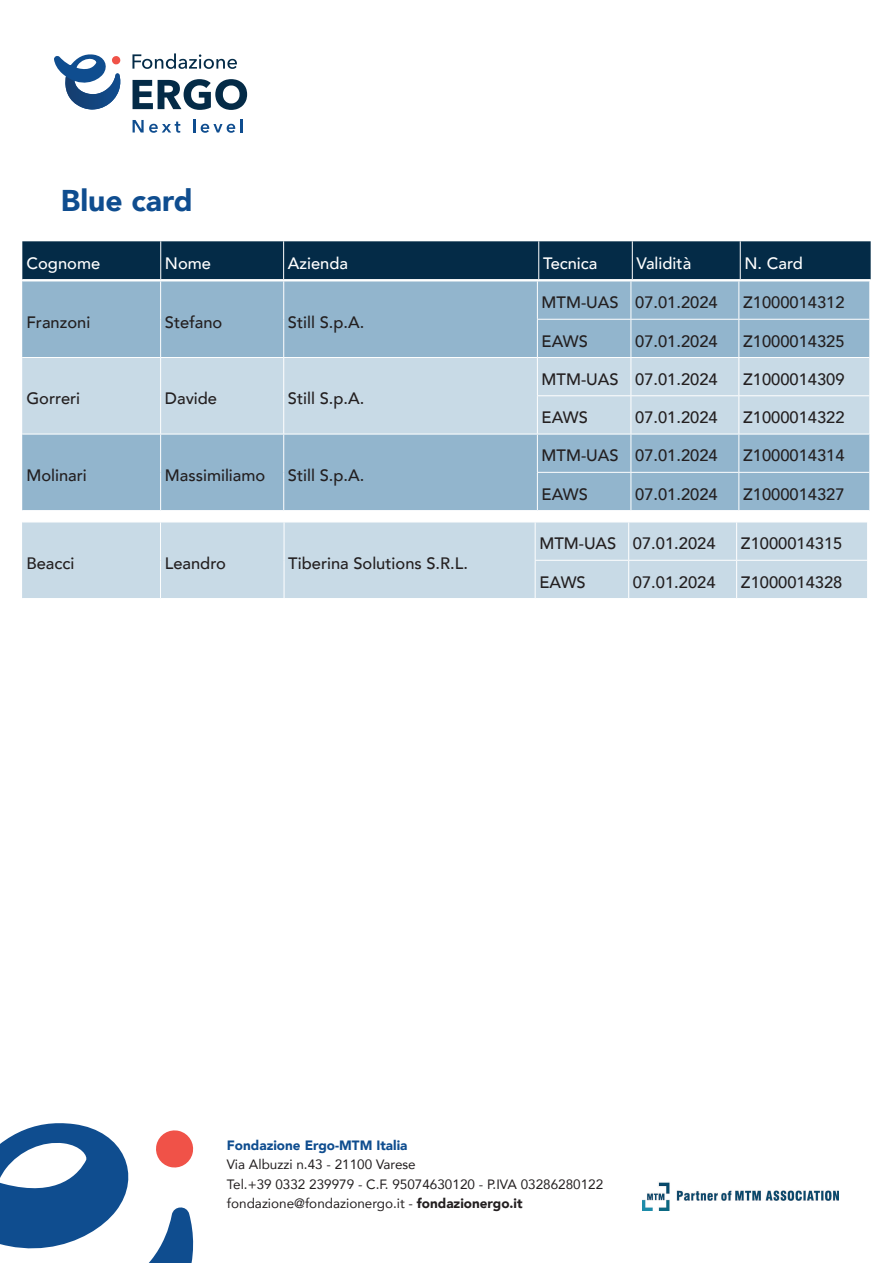
<style>
.page{position:relative;width:893px;height:1263px;background:#fff}
.page>*{position:absolute;margin:0;border:0;box-sizing:border-box;transform-origin:0 0}
.t1{font:900 30px "Avenir";color:#0f4d8f}
.Paragraph_Style_1{font:500 16.5px "Avenir";color:#231f20}
.Paragraph_Style_2{font:500 16.5px "Avenir";color:#fff}
.t2{font:13.5px "Avenir";color:#231f20}
.t3{font:900 13.5px "Avenir";color:#0f4d8f}
.s1{font-weight:900}
</style>
<div class="page">
<svg style="left:133px;top:120px;width:47px;height:13px"></svg>
<svg style="left:193px;top:119px;width:2px;height:13px"></svg>
<svg style="left:201px;top:124px;width:34px;height:9px"></svg>
<svg style="left:241px;top:119px;width:2px;height:13px"></svg>
<svg style="left:54px;top:54px;width:67px;height:56px"></svg>
<svg style="left:132px;top:53px;width:105px;height:16px"></svg>
<svg style="left:133px;top:79px;width:114px;height:31px"></svg>
<svg style="left:0;top:1123px;width:194px;height:140px"></svg>
<img style="left:642px;top:1182px;width:197px;height:28px">
<div style="left:22px;top:241px;width:849px;height:38px;background:#042b47"></div>
<hr style="left:160px;top:241px;width:1px;height:38px;background:#fff">
<hr style="left:283px;top:241px;width:1px;height:38px;background:#fff">
<hr style="left:538px;top:241px;width:1px;height:38px;background:#fff">
<hr style="left:632px;top:241px;width:1px;height:38px;background:#fff">
<hr style="left:740px;top:241px;width:1px;height:38px;background:#fff">
<div style="left:22px;top:282px;width:847px;height:228px;background:#92b5cd"></div>
<div style="left:22px;top:358px;width:847px;height:76px;background:#c8dae6"></div>
<hr style="left:160px;top:281px;width:1px;height:38px;background:#fff">
<hr style="left:283px;top:281px;width:1px;height:38px;background:#fff">
<hr style="left:537px;top:281px;width:1px;height:38px;background:#fff">
<hr style="left:160px;top:319px;width:1px;height:38px;background:#fff">
<hr style="left:283px;top:319px;width:1px;height:38px;background:#fff">
<hr style="left:537px;top:320px;width:1px;height:37px;background:#fff">
<hr style="left:22px;top:357px;width:139px;height:1px;background:#fff">
<hr style="left:161px;top:357px;width:123px;height:1px;background:#fff">
<hr style="left:160px;top:358px;width:1px;height:38px;background:#fff">
<hr style="left:284px;top:357px;width:253px;height:1px;background:#fff">
<hr style="left:283px;top:358px;width:1px;height:38px;background:#fff">
<hr style="left:537px;top:358px;width:1px;height:37px;background:#fff">
<hr style="left:160px;top:396px;width:1px;height:38px;background:#fff">
<hr style="left:283px;top:396px;width:1px;height:38px;background:#fff">
<hr style="left:537px;top:396px;width:1px;height:38px;background:#fff">
<hr style="left:22px;top:434px;width:139px;height:1px;background:#fff">
<hr style="left:161px;top:434px;width:123px;height:1px;background:#fff">
<hr style="left:160px;top:434px;width:1px;height:38px;background:#fff">
<hr style="left:284px;top:434px;width:253px;height:1px;background:#fff">
<hr style="left:283px;top:434px;width:1px;height:38px;background:#fff">
<hr style="left:537px;top:434px;width:1px;height:38px;background:#fff">
<hr style="left:160px;top:472px;width:1px;height:38px;background:#fff">
<hr style="left:283px;top:472px;width:1px;height:38px;background:#fff">
<hr style="left:537px;top:473px;width:1px;height:37px;background:#fff">
<hr style="left:631px;top:281px;width:1px;height:38px;background:#fff">
<hr style="left:738px;top:281px;width:1px;height:38px;background:#fff">
<hr style="left:537px;top:319px;width:94px;height:1px;background:#fff">
<hr style="left:631px;top:319px;width:108px;height:1px;background:#fff">
<hr style="left:631px;top:320px;width:1px;height:37px;background:#fff">
<hr style="left:739px;top:319px;width:130px;height:1px;background:#fff">
<hr style="left:738px;top:320px;width:1px;height:37px;background:#fff">
<hr style="left:537px;top:357px;width:94px;height:1px;background:#fff">
<hr style="left:631px;top:357px;width:108px;height:1px;background:#fff">
<hr style="left:631px;top:358px;width:1px;height:37px;background:#fff">
<hr style="left:739px;top:357px;width:130px;height:1px;background:#fff">
<hr style="left:738px;top:358px;width:1px;height:37px;background:#fff">
<hr style="left:537px;top:395px;width:94px;height:1px;background:#fff">
<hr style="left:631px;top:395px;width:108px;height:1px;background:#fff">
<hr style="left:631px;top:396px;width:1px;height:38px;background:#fff">
<hr style="left:739px;top:395px;width:130px;height:1px;background:#fff">
<hr style="left:738px;top:396px;width:1px;height:38px;background:#fff">
<hr style="left:537px;top:434px;width:94px;height:1px;background:#fff">
<hr style="left:631px;top:434px;width:108px;height:1px;background:#fff">
<hr style="left:631px;top:434px;width:1px;height:38px;background:#fff">
<hr style="left:739px;top:434px;width:130px;height:1px;background:#fff">
<hr style="left:738px;top:434px;width:1px;height:38px;background:#fff">
<hr style="left:537px;top:472px;width:94px;height:1px;background:#fff">
<hr style="left:631px;top:472px;width:108px;height:1px;background:#fff">
<hr style="left:631px;top:473px;width:1px;height:37px;background:#fff">
<hr style="left:739px;top:472px;width:130px;height:1px;background:#fff">
<hr style="left:738px;top:473px;width:1px;height:37px;background:#fff">
<div style="left:22px;top:523px;width:845px;height:75px;background:#c8dae6"></div>
<hr style="left:160px;top:522px;width:1px;height:38px;background:#fff">
<hr style="left:284px;top:522px;width:1px;height:38px;background:#fff">
<hr style="left:535px;top:522px;width:1px;height:38px;background:#fff">
<hr style="left:160px;top:560px;width:1px;height:38px;background:#fff">
<hr style="left:284px;top:560px;width:1px;height:38px;background:#fff">
<hr style="left:535px;top:561px;width:1px;height:37px;background:#fff">
<hr style="left:628px;top:522px;width:1px;height:38px;background:#fff">
<hr style="left:736px;top:522px;width:1px;height:38px;background:#fff">
<hr style="left:535px;top:560px;width:94px;height:1px;background:#fff">
<hr style="left:629px;top:560px;width:108px;height:1px;background:#fff">
<hr style="left:628px;top:561px;width:1px;height:37px;background:#fff">
<hr style="left:737px;top:560px;width:130px;height:1px;background:#fff">
<hr style="left:736px;top:561px;width:1px;height:37px;background:#fff">
<p class="t1" style="left:61px;top:175px;width:133px">Blue card</p>
<p class="Paragraph_Style_2" style="left:27px;top:248px;width:75px">Cognome</p>
<p class="Paragraph_Style_2" style="left:165px;top:248px;width:48px">Nome</p>
<p class="Paragraph_Style_2" style="left:288px;top:248px;width:62px">Azienda</p>
<p class="Paragraph_Style_2" style="left:543px;top:248px;width:56px">Tecnica</p>
<p class="Paragraph_Style_2" style="left:637px;top:248px;width:56px">Validità</p>
<p class="Paragraph_Style_2" style="left:744px;top:248px;width:60px">N. Card</p>
<p class="Paragraph_Style_1" style="left:26px;top:307px;width:65px">Franzoni</p>
<p class="Paragraph_Style_1" style="left:165px;top:307px;width:59px">Stefano</p>
<p class="Paragraph_Style_1" style="left:288px;top:307px;width:78px">Still S.p.A.</p>
<p class="Paragraph_Style_1" style="left:26px;top:384px;width:55px">Gorreri</p>
<p class="Paragraph_Style_1" style="left:165px;top:384px;width:54px">Davide</p>
<p class="Paragraph_Style_1" style="left:288px;top:384px;width:78px">Still S.p.A.</p>
<p class="Paragraph_Style_1" style="left:26px;top:461px;width:62px">Molinari</p>
<p class="Paragraph_Style_1" style="left:165px;top:461px;width:102px">Massimiliamo</p>
<p class="Paragraph_Style_1" style="left:288px;top:461px;width:78px">Still S.p.A.</p>
<p class="Paragraph_Style_1" style="left:26px;top:548px;width:49px">Beacci</p>
<p class="Paragraph_Style_1" style="left:165px;top:548px;width:63px">Leandro</p>
<p class="Paragraph_Style_1" style="left:288px;top:548px;width:181px">Tiberina Solutions S.R.L.</p>
<p class="Paragraph_Style_1" style="left:542px;top:288px;width:78px">MTM-UAS</p>
<p class="Paragraph_Style_1" style="left:635px;top:288px;width:84px">07.01.2024</p>
<p class="Paragraph_Style_1" style="left:743px;top:288px;width:103px">Z1000014312</p>
<p class="Paragraph_Style_1" style="left:542px;top:327px;width:48px">EAWS</p>
<p class="Paragraph_Style_1" style="left:635px;top:327px;width:84px">07.01.2024</p>
<p class="Paragraph_Style_1" style="left:743px;top:327px;width:103px">Z1000014325</p>
<p class="Paragraph_Style_1" style="left:542px;top:365px;width:78px">MTM-UAS</p>
<p class="Paragraph_Style_1" style="left:635px;top:365px;width:84px">07.01.2024</p>
<p class="Paragraph_Style_1" style="left:743px;top:365px;width:103px">Z1000014309</p>
<p class="Paragraph_Style_1" style="left:542px;top:403px;width:48px">EAWS</p>
<p class="Paragraph_Style_1" style="left:635px;top:403px;width:84px">07.01.2024</p>
<p class="Paragraph_Style_1" style="left:743px;top:403px;width:103px">Z1000014322</p>
<p class="Paragraph_Style_1" style="left:542px;top:441px;width:78px">MTM-UAS</p>
<p class="Paragraph_Style_1" style="left:635px;top:441px;width:84px">07.01.2024</p>
<p class="Paragraph_Style_1" style="left:743px;top:441px;width:103px">Z1000014314</p>
<p class="Paragraph_Style_1" style="left:542px;top:480px;width:48px">EAWS</p>
<p class="Paragraph_Style_1" style="left:635px;top:480px;width:84px">07.01.2024</p>
<p class="Paragraph_Style_1" style="left:743px;top:480px;width:103px">Z1000014327</p>
<p class="Paragraph_Style_1" style="left:539px;top:529px;width:78px">MTM-UAS</p>
<p class="Paragraph_Style_1" style="left:633px;top:529px;width:84px">07.01.2024</p>
<p class="Paragraph_Style_1" style="left:741px;top:529px;width:103px">Z1000014315</p>
<p class="Paragraph_Style_1" style="left:539px;top:568px;width:48px">EAWS</p>
<p class="Paragraph_Style_1" style="left:633px;top:568px;width:84px">07.01.2024</p>
<p class="Paragraph_Style_1" style="left:741px;top:568px;width:103px">Z1000014328</p>
<p class="t3" style="left:227px;top:1134px;width:182px">Fondazione Ergo-MTM Italia</p>
<p class="t2" style="left:227px;top:1154px;width:190px">Via Albuzzi n.43 - 21100 Varese</p>
<p class="t2" style="left:227px;top:1173px;width:378px">Tel.+39 0332 239979 - C.F. 95074630120 - P.IVA 03286280122</p>
<p class="t2" style="left:227px;top:1193px;width:297px">fondazione@fondazionergo.it - <span class="s1">fondazionergo.it</span></p>
</div>
